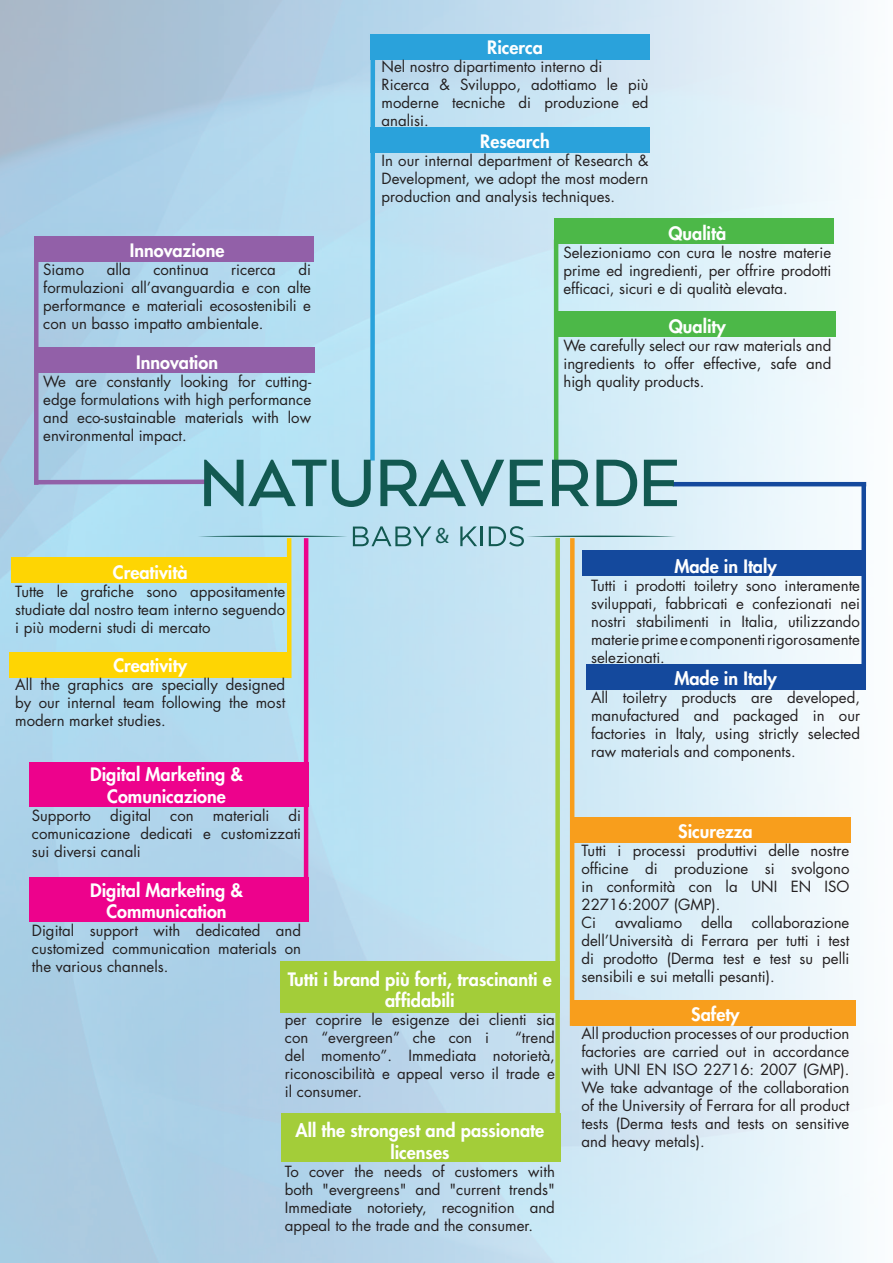
<style>
.page{position:relative;width:893px;height:1263px;background:#fff}
.page>*{position:absolute;margin:0;border:0;box-sizing:border-box;transform-origin:0 0}
.t1{font:22.2px "Myriad Pro";color:#125951}
.t2{font:800 18px/21.6px "Futura Std";color:#fff;text-align:center}
.t3{font:15px/18px "Futura Std";color:#231f20;text-align:justify}
</style>
<div class="page">
<img style="left:0;top:0;width:867px;height:1263px">
<div style="left:281px;top:961px;width:279px;height:51px;background:#a3cd39"></div>
<div style="left:555px;top:538px;width:5px;height:615px;background:#a3cd39"></div>
<div style="left:571px;top:817px;width:279px;height:26px;background:#f89e1c"></div>
<div style="left:572px;top:1000px;width:283px;height:25px;background:#f89e1c"></div>
<div style="left:570px;top:538px;width:5px;height:488px;background:#f89e1c"></div>
<div style="left:29px;top:762px;width:279px;height:45px;background:#ed028c"></div>
<div style="left:29px;top:877px;width:280px;height:45px;background:#ed028c"></div>
<hr style="left:304px;top:538px;width:4px;height:376px;background:#ed028c">
<div style="left:583px;top:551px;width:279px;height:25px;background:#14499d"></div>
<div style="left:861px;top:484px;width:5px;height:205px;background:#14499d"></div>
<div style="left:12px;top:557px;width:279px;height:26px;background:#fed503"></div>
<div style="left:586px;top:664px;width:279px;height:25px;background:#14499d"></div>
<div style="left:9px;top:652px;width:280px;height:26px;background:#fed503"></div>
<div style="left:281px;top:1114px;width:280px;height:48px;background:#a3cd39"></div>
<div style="left:287px;top:538px;width:5px;height:140px;background:#fed503"></div>
<div style="left:554px;top:218px;width:279px;height:25px;background:#4cb848"></div>
<div style="left:557px;top:311px;width:279px;height:25px;background:#4cb848"></div>
<hr style="left:554px;top:240px;width:4px;height:220px;background:#4cb848">
<div style="left:34px;top:236px;width:280px;height:25px;background:#9260a8"></div>
<div style="left:34px;top:259px;width:5px;height:226px;background:#9260a8"></div>
<div style="left:371px;top:34px;width:279px;height:26px;background:#2aa2db"></div>
<div style="left:35px;top:348px;width:280px;height:25px;background:#9260a8"></div>
<div style="left:370px;top:127px;width:280px;height:26px;background:#2aa2db"></div>
<div style="left:370px;top:37px;width:5px;height:423px;background:#2aa2db"></div>
<div style="left:34px;top:479px;width:172px;height:5px;background:#9260a8"></div>
<hr style="left:673px;top:482px;width:193px;height:4px;background:#14499d">
<svg style="left:204px;top:460px;width:122px;height:46px;background:#78aeb7"></svg>
<svg style="left:332px;top:460px;width:39px;height:47px;background:#77abb3"></svg>
<svg style="left:380px;top:460px;width:124px;height:46px;background:#7dadb4"></svg>
<svg style="left:510px;top:460px;width:33px;height:46px;background:#6ea0a3"></svg>
<svg style="left:552px;top:460px;width:37px;height:46px;background:#6ea0a2"></svg>
<svg style="left:596px;top:460px;width:41px;height:46px;background:#7ba8ab"></svg>
<svg style="left:644px;top:460px;width:33px;height:46px;background:#74a2a4"></svg>
<svg style="left:198px;top:526px;width:233px;height:20px;background:#a2ccda"></svg>
<svg style="left:460px;top:526px;width:17px;height:20px"></svg>
<hr style="left:481px;top:526px;width:2px;height:20px;background:#125951">
<svg style="left:489px;top:526px;width:187px;height:20px;background:#bddae2"></svg>
<p class="t2" style="left:130px;top:240px;width:96px">Innovazione</p>
<p class="t3" style="left:43px;top:261px;width:269px;text-indent:255px">di formulazioni all’avanguardia e con alte performance e materiali ecosostenibili e con un basso impatto ambientale.</p>
<p class="t2" style="left:136px;top:351px;width:83px">Innovation</p>
<p class="t3" style="left:43px;top:372px;width:269px">We are constantly looking for cutting&shy;edge formulations with high performance and eco-sustainable materials with low environmental impact.</p>
<p class="t3" style="left:43px;top:261px;width:42px">Siamo</p>
<p class="t3" style="left:107px;top:261px;width:26px">alla</p>
<p class="t3" style="left:153px;top:261px;width:57px">continua</p>
<p class="t3" style="left:231px;top:261px;width:46px">ricerca</p>
<p class="t2" style="left:113px;top:561px;width:76px">Creatività</p>
<p class="t3" style="left:15px;top:582px;width:272px">Tutte le grafiche sono appositamente studiate dal nostro team interno seguendo i più moderni studi di mercato</p>
<p class="t2" style="left:113px;top:655px;width:75px">Creativity</p>
<p class="t3" style="left:15px;top:676px;width:272px">All the graphics are specially designed by our internal team following the most modern market studies.</p>
<p class="t2" style="left:90px;top:764px;width:154px">Digital Marketing &amp;<br>Comunicazione</p>
<p class="t2" style="left:487px;top:37px;width:57px">Ricerca</p>
<p class="t3" style="left:382px;top:58px;width:268px;text-align:left">Nel nostro dipartimento interno di<br>Ricerca &amp; Sviluppo, adottiamo le più moderne tecniche di produzione ed analisi.</p>
<p class="t2" style="left:480px;top:130px;width:71px">Research</p>
<p class="t3" style="left:382px;top:151px;width:268px">In our internal department of Research &amp; Development, we adopt the most modern production and analysis techniques.</p>
<h1 class="t1" style="left:436px;top:522px;width:15px">&amp;</h1>
<p class="t2" style="left:668px;top:222px;width:59px">Qualità</p>
<p class="t3" style="left:563px;top:243px;width:269px">Selezioniamo con cura le nostre materie prime ed ingredienti, per offrire prodotti efficaci, sicuri e di qualità elevata.</p>
<p class="t2" style="left:669px;top:316px;width:59px">Quality</p>
<p class="t3" style="left:563px;top:337px;width:269px">We carefully select our raw materials and ingredients to offer effective, safe and high quality products.</p>
<p class="t2" style="left:674px;top:555px;width:104px">Made in Italy</p>
<p class="t3" style="left:591px;top:577px;width:270px">Tutti i prodotti toiletry sono interamente sviluppati, fabbricati e confezionati nei nostri stabilimenti in Italia, utilizzando materie prime e componenti rigorosamente selezionati.</p>
<p class="t2" style="left:674px;top:667px;width:104px">Made in Italy</p>
<p class="t3" style="left:591px;top:688px;width:270px">All toiletry products are developed, manufactured and packaged in our factories in Italy, using strictly selected raw materials and components.</p>
<p class="t3" style="left:32px;top:807px;width:271px;text-indent:257px">di comunicazione dedicati e customizzati sui diversi canali</p>
<p class="t2" style="left:90px;top:879px;width:154px">Digital Marketing &amp;<br>Communication</p>
<p class="t3" style="left:32px;top:922px;width:271px">Digital support with dedicated and customized communication materials on the various channels.</p>
<p class="t3" style="left:32px;top:807px;width:61px">Supporto</p>
<p class="t3" style="left:110px;top:807px;width:42px">digital</p>
<p class="t3" style="left:170px;top:807px;width:25px">con</p>
<p class="t3" style="left:213px;top:807px;width:58px">materiali</p>
<p class="t2" style="left:288px;top:968px;width:265px">Tutti i brand più forti, trascinanti e affidabili</p>
<p class="t3" style="left:285px;top:1011px;width:272px">per coprire le esigenze dei clienti sia con “evergreen” che con i</p>
<p class="t3" style="left:285px;top:1029px;width:272px;text-indent:230px">“trend del momento”. Immediata notorietà, riconoscibilità e appeal verso il trade e il consumer.</p>
<p class="t2" style="left:296px;top:1119px;width:250px">All the strongest and passionate licenses</p>
<p class="t3" style="left:285px;top:1162px;width:272px">To cover the needs of customers with both "evergreens" and "current trends" Immediate notoriety, recognition and appeal to the trade and the consumer.</p>
<p class="t2" style="left:678px;top:820px;width:76px">Sicurezza</p>
<p class="t3" style="left:581px;top:841px;width:269px;text-align:left">Tutti i processi produttivi delle nostre officine di produzione si svolgono in conformità con la UNI EN ISO<br>22716:2007 (GMP).<br>Ci</p>
<p class="t3" style="left:581px;top:913px;width:269px;text-indent:170px">collaborazione dell’Università di Ferrara per tutti i test di prodotto (Derma test e test su pelli sensibili e sui metalli pesanti).</p>
<p class="t2" style="left:691px;top:1004px;width:50px">Safety</p>
<p class="t3" style="left:581px;top:1025px;width:269px">All production processes of our production factories are carried out in accordance with UNI EN ISO 22716: 2007 (GMP).<br>We take advantage of the collaboration of the University of Ferrara for all product tests (Derma tests and tests on sensitive and heavy metals).</p>
<p class="t3" style="left:615px;top:913px;width:69px">avvaliamo</p>
<p class="t3" style="left:701px;top:913px;width:33px">della</p>
</div>
